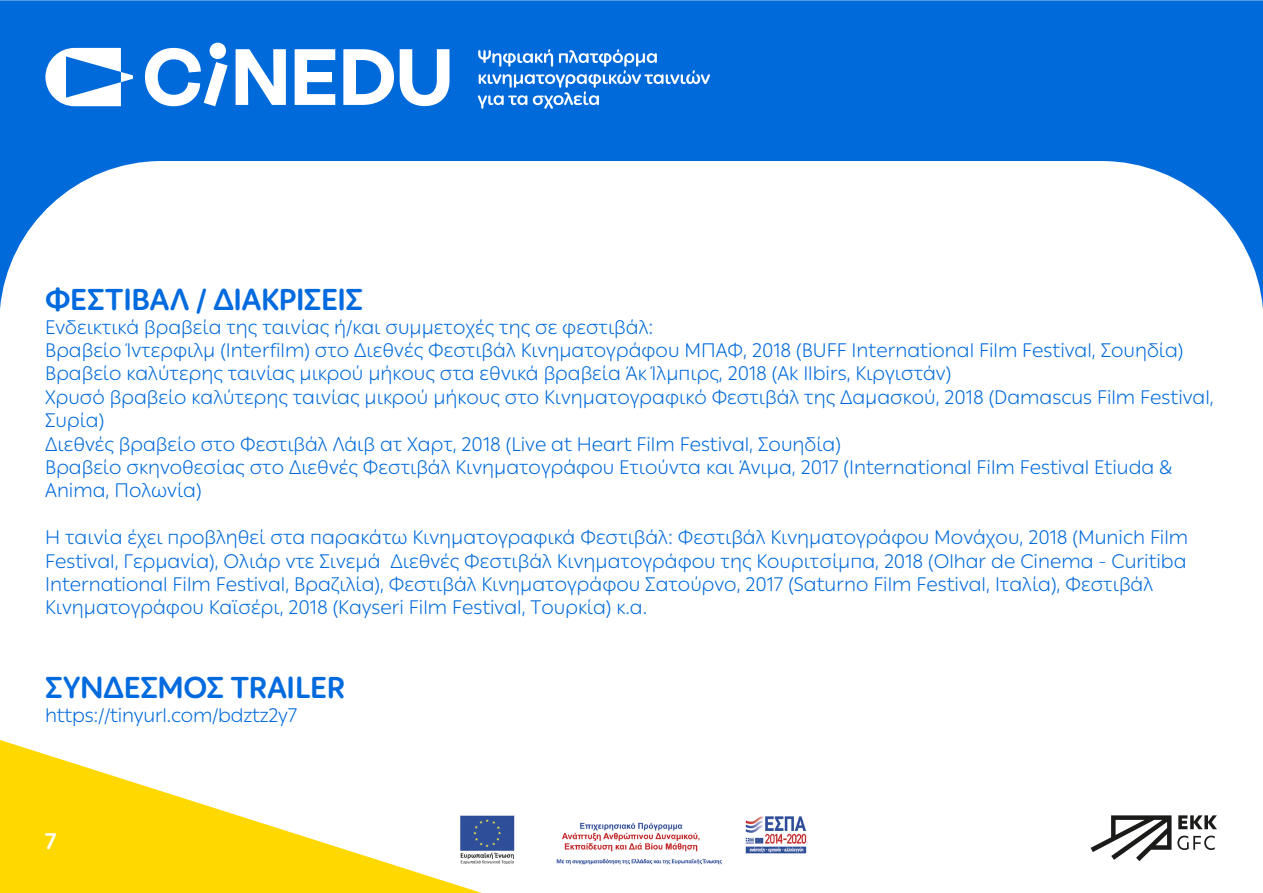
<style>
.page{position:relative;width:1263px;height:893px;background:#fff}
.page>*{position:absolute;margin:0;border:0;box-sizing:border-box;transform-origin:0 0}
.t1{font:700 30px "Ping Round LCG";letter-spacing:-.01em;color:#006ade}
.t2{font:700 22.5px "Ping Round LCG";color:#fff}
.t3{font:300 19.5px/23.4px "Ping Round LCG";color:#006adb}
</style>
<div class="page">
<svg style="left:0;top:0;width:1263px;height:309px"></svg>
<svg style="left:0;top:740px;width:482px;height:153px;fill:#ffd800"></svg>
<svg style="left:45px;top:48px;width:88px;height:58px"></svg>
<svg style="left:145px;top:43px;width:83px;height:63px"></svg>
<svg style="left:236px;top:49px;width:50px;height:56px"></svg>
<svg style="left:295px;top:49px;width:40px;height:56px"></svg>
<svg style="left:343px;top:49px;width:51px;height:56px"></svg>
<svg style="left:400px;top:49px;width:49px;height:57px"></svg>
<svg style="left:478px;top:49px;width:232px;height:60px;background:#2f85e1"></svg>
<svg style="left:1091px;top:815px;width:80px;height:46px"></svg>
<svg style="left:1178px;top:815px;width:39px;height:14px"></svg>
<svg style="left:1177px;top:836px;width:38px;height:14px"></svg>
<img style="left:457px;top:814px;width:350px;height:52px">
<h1 class="t1" style="left:45px;top:276px;width:319px">ΦΕΣΤΙΒΑΛ / ΔΙΑΚΡΙΣΕΙΣ</h1>
<p class="t3" style="left:45px;top:314px;width:1170px">Eνδεικτικά βραβεία της ταινίας ή/και συμμετοχές της σε φεστιβάλ:<br>Βραβείο Ίντερφιλμ (Interfilm) στο Διεθνές Φεστιβάλ Κινηματογράφου ΜΠΑΦ, 2018 (BUFF International Film Festival, Σουηδία)<br>Βραβείο καλύτερης ταινίας μικρού μήκους στα εθνικά βραβεία Άκ Ίλμπιρς, 2018 (Ak Ilbirs, Κιργιστάν)<br>Xρυσό βραβείο καλύτερης ταινίας μικρού μήκους στο Κινηματογραφικό Φεστιβάλ της Δαμασκού, 2018 (Damascus Film Festival, Συρία)<br>Διεθνές βραβείο στο Φεστιβάλ Λάιβ ατ Χαρτ, 2018 (Live at Heart Film Festival, Σουηδία)<br>Βραβείο σκηνοθεσίας στο Διεθνές Φεστιβάλ Κινηματογράφου Ετιούντα και Άνιμα, 2017 (International Film Festival Etiuda &amp; Anima, Πολωνία)</p>
<p class="t3" style="left:45px;top:525px;width:1144px">Η ταινία έχει προβληθεί στα παρακάτω Κινηματογραφικά Φεστιβάλ: Φεστιβάλ Κινηματογράφου Μονάχου, 2018 (Munich Film Festival, Γερμανία), Ολιάρ ντε Σινεμά Διεθνές Φεστιβάλ Κινηματογράφου της Kουριτσίμπα, 2018 (Olhar de Cinema - Curitiba International Film Festival, Βραζιλία), Φεστιβάλ Κινηματογράφου Σατούρνο, 2017 (Saturno Film Festival, Ιταλία), Φεστιβάλ Κινηματογράφου Καϊσέρι, 2018 (Kayseri Film Festival, Τουρκία) κ.α.</p>
<h1 class="t1" style="left:45px;top:664px;width:301px">ΣΥΝΔΕΣΜΟΣ TRAILER</h1>
<p class="t3" style="left:45px;top:702px;width:254px">https://tinyurl.com/bdztz2y7</p>
<p class="t2" style="left:45px;top:824px;width:13px">7</p>
</div>
